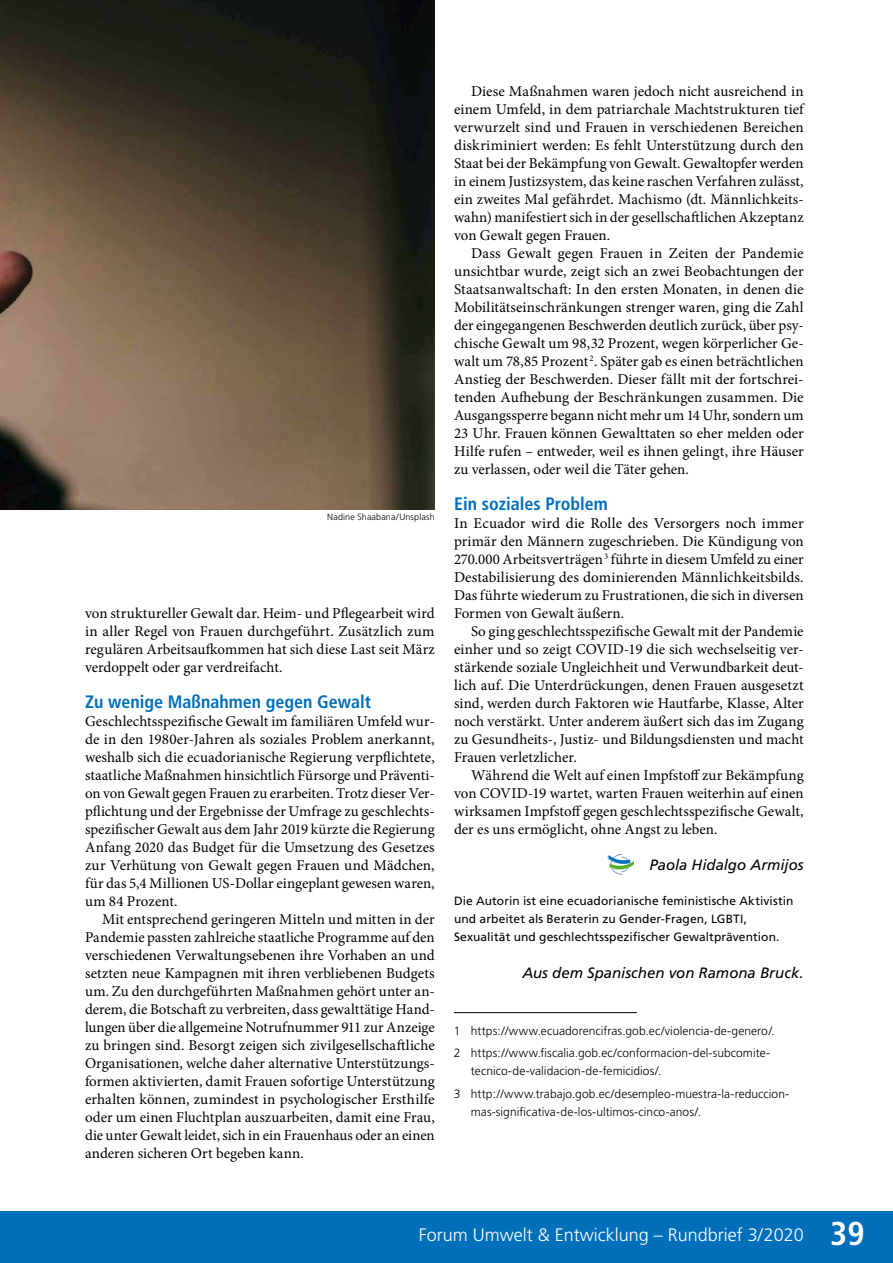
<style>
.page{position:relative;width:893px;height:1263px;background:#fff}
.page>*{position:absolute;margin:0;border:0;box-sizing:border-box;transform-origin:0 0}
.t1{font:700 condensed 18px "Frutiger";color:#006fba}
.t2{font:300 18px "Frutiger";color:#fff}
.t3{font:15px/18px "Minion Pro";color:#000;text-align:justify}
.t4{font:italic 15px "Frutiger";color:#000}
.t5{font:300 12px/22.2px "Frutiger";letter-spacing:.005em;color:#000}
.t6{font:12px/18px "Frutiger";letter-spacing:.01em;color:#000}
.t7{font:300 9px "Frutiger";letter-spacing:.01em;color:#000}
.s1{font-weight:700;font-stretch:condensed;font-size:33px}
</style>
<div class="page">
<img style="left:0;top:0;width:435px;height:510px">
<svg style="left:607px;top:854px;width:27px;height:21px"></svg>
<hr style="left:454px;top:1012px;width:183px;height:1px;background:#000">
<div style="left:0;top:1212px;width:893px;height:51px;background:#006fba"></div>
<p class="t7" style="left:327px;top:511px;width:109px">Nadine Shaabana/Unsplash</p>
<p class="t3" style="left:85px;top:604px;width:351px">von struktureller Gewalt dar. Heim- und Pflegearbeit wird in aller Regel von Frauen durchgeführt. Zusätzlich zum regulären Arbeitsaufkommen hat sich diese Last seit März verdoppelt oder gar verdreifacht.</p>
<p class="t1" style="left:85px;top:691px;width:288px">Zu wenige Maßnahmen gegen Gewalt</p>
<p class="t3" style="left:85px;top:712px;width:351px">Geschlechtsspezifische Gewalt im familiären Umfeld wur&shy;de in den 1980er-Jahren als soziales Problem anerkannt, weshalb sich die ecuadorianische Regierung verpflichtete, staatliche Maßnahmen hinsichtlich Fürsorge und Präventi&shy;on von Gewalt gegen Frauen zu erarbeiten. Trotz dieser Ver&shy;pflichtung und der Ergebnisse der Umfrage zu geschlechts&shy;spezifischer Gewalt aus dem Jahr 2019 kürzte die Regierung Anfang 2020 das Budget für die Umsetzung des Gesetzes zur Verhütung von Gewalt gegen Frauen und Mädchen, für das 5,4 Millionen US-Dollar eingeplant gewesen waren, um 84 Prozent.</p>
<p class="t3" style="left:85px;top:910px;width:351px;text-indent:17px">Mit entsprechend geringeren Mitteln und mitten in der Pandemie passten zahlreiche staatliche Programme auf den verschiedenen Verwaltungsebenen ihre Vorhaben an und setzten neue Kampagnen mit ihren verbliebenen Budgets um. Zu den durchgeführten Maßnahmen gehört unter an&shy;derem, die Botschaft zu verbreiten, dass gewalttätige Hand&shy;lungen über die allgemeine Notrufnummer 911 zur Anzeige zu bringen sind. Besorgt zeigen sich zivilgesellschaftliche Organisationen, welche daher alternative Unterstützungs&shy;formen aktivierten, damit Frauen sofortige Unterstützung erhalten können, zumindest in psychologischer Ersthilfe oder um einen Fluchtplan auszuarbeiten, damit eine Frau, die unter Gewalt leidet, sich in ein Frauenhaus oder an einen anderen sicheren Ort begeben kann.</p>
<p class="t3" style="left:454px;top:82px;width:351px;text-indent:17px">Diese Maßnahmen waren jedoch nicht ausreichend in einem Umfeld, in dem patriarchale Machtstrukturen tief verwurzelt sind und Frauen in verschiedenen Bereichen diskriminiert werden: Es fehlt Unterstützung durch den Staat bei der Bekämpfung von Gewalt. Gewaltopfer werden in einem Justizsystem, das keine raschen Verfahren zulässt, ein zweites Mal gefährdet. Machismo (dt. Männlichkeits&shy;wahn) manifestiert sich in der gesellschaftlichen Akzeptanz von Gewalt gegen Frauen.</p>
<p class="t3" style="left:454px;top:244px;width:351px;text-indent:17px">Dass Gewalt gegen Frauen in Zeiten der Pandemie unsichtbar wurde, zeigt sich an zwei Beobachtungen der Staatsanwaltschaft: In den ersten Monaten, in denen die Mobilitätseinschränkungen strenger waren, ging die Zahl der eingegangenen Beschwerden deutlich zurück, über psy&shy;chische Gewalt um 98,32 Prozent, wegen körperlicher Ge&shy;walt um 78,85 Prozent <sup>2</sup>. Später gab es einen beträchtlichen Anstieg der Beschwerden. Dieser fällt mit der fortschrei&shy;tenden Aufhebung der Beschränkungen zusammen. Die Ausgangssperre begann nicht mehr um 14 Uhr, sondern um 23 Uhr. Frauen können Gewalttaten so eher melden oder Hilfe rufen – entweder, weil es ihnen gelingt, ihre Häuser zu verlassen, oder weil die Täter gehen.</p>
<p class="t1" style="left:454px;top:493px;width:155px">Ein soziales Problem</p>
<p class="t3" style="left:454px;top:514px;width:351px">In Ecuador wird die Rolle des Versorgers noch immer primär den Männern zugeschrieben. Die Kündigung von 270.000 Arbeitsverträgen <sup>3</sup> führte in diesem Umfeld zu einer Destabilisierung des dominierenden Männlichkeitsbilds.<br>Das führte wiederum zu Frustrationen, die sich in diversen Formen von Gewalt äußern.</p>
<p class="t3" style="left:454px;top:622px;width:351px;text-indent:17px">So ging geschlechtsspezifische Gewalt mit der Pandemie einher und so zeigt COVID-19 die sich wechselseitig ver&shy;stärkende soziale Ungleichheit und Verwundbarkeit deut&shy;lich auf. Die Unterdrückungen, denen Frauen ausgesetzt sind, werden durch Faktoren wie Hautfarbe, Klasse, Alter noch verstärkt. Unter anderem äußert sich das im Zugang zu Gesundheits-, Justiz- und Bildungsdiensten und macht Frauen verletzlicher.</p>
<p class="t3" style="left:454px;top:766px;width:351px;text-indent:17px">Während die Welt auf einen Impfstoff zur Bekämpfung von COVID-19 wartet, warten Frauen weiterhin auf einen wirksamen Impfstoff gegen geschlechtsspezifische Gewalt, der es uns ermöglicht, ohne Angst zu leben.</p>
<p class="t4" style="left:649px;top:856px;width:156px">Paola Hidalgo Armijos</p>
<p class="t6" style="left:454px;top:891px;width:341px">Die Autorin ist eine ecuadorianische feministische Aktivistin und arbeitet als Beraterin zu Gender-Fragen, LGBTI,<br>Sexualität und geschlechtsspezifischer Gewaltprävention.</p>
<p class="t4" style="left:522px;top:964px;width:283px">Aus dem Spanischen von Ramona Bruck.</p>
<p class="t5" style="left:454px;top:1020px;width:322px">1 https://www.ecuadorencifras.gob.ec/violencia-de-genero/.<br>2 https://www.fiscalia.gob.ec/conformacion-del-subcomite-</p>
<p class="t5" style="left:454px;top:1060px;width:337px;text-indent:17px">tecnico-de-validacion-de-femicidios/.<br>3 http://www.trabajo.gob.ec/desempleo-muestra-la-reduccion-</p>
<p class="t5" style="left:471px;top:1100px;width:232px">mas-significativa-de-los-ultimos-cinco-anos/.</p>
<p class="t2" style="left:419px;top:1225px;width:447px">Forum Umwelt &amp; Entwicklung – Rundbrief 3/2020 <span class="s1">39</span></p>
</div>
